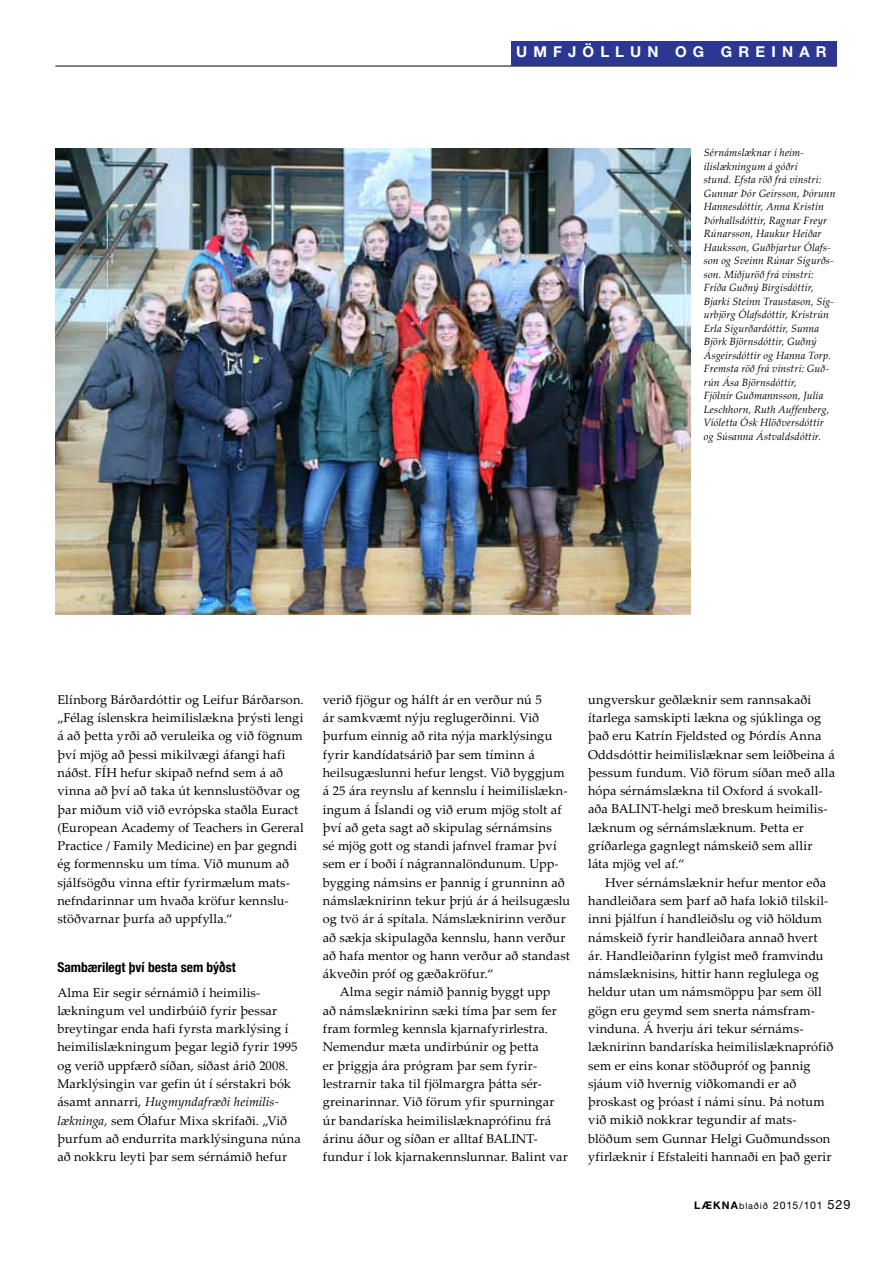
<style>
.page{position:relative;width:893px;height:1263px;background:#fff}
.page>*{position:absolute;margin:0;border:0;box-sizing:border-box;transform-origin:0 0}
.t1{font:700 15px "Helvetica Neue";letter-spacing:.41em;color:#fff}
.t2{font:700 condensed 13.5px "Helvetica Neue";color:#000}
.t3{font:12.75px/18.3px "Palatino Linotype";letter-spacing:.015em;color:#000}
.t4{font:italic 10.5px/13.5px "Palatino Linotype";letter-spacing:.01em;color:#000}
.t5{font:10.5px "Helvetica Neue";letter-spacing:.065em;color:#000}
.s1{font-style:italic}
.s2{font-weight:700}
.s3{font-size:9px}
.s4{font-size:12.75px}
</style>
<div class="page">
<hr style="left:55px;top:66px;width:782px;height:1px;background:#000">
<div style="left:512px;top:41px;width:325px;height:25px;background:#2c3791"></div>
<img style="left:56px;top:149px;width:634px;height:466px">
<p class="t1" style="left:516px;top:42px;width:312px">UMFJÖLLUN OG GREINAR</p>
<p class="t4" style="left:704px;top:145px;width:133px">Sérnámslæknar í heim&shy;ilislækningum á góðri<br>stund. Efsta röð frá vinstri:<br>Gunnar Þór Geirsson, Þórunn<br>Hannesdóttir, Anna Kristín<br>Þórhallsdóttir, Ragnar Freyr<br>Rúnarsson, Haukur Heiðar<br>Hauksson, Guðbjartur Ólafs&shy;son og Sveinn Rúnar Sigurðs&shy;son. Miðjuröð frá vinstri:<br>Fríða Guðný Birgisdóttir,<br>Bjarki Steinn Traustason, Sig&shy;urbjörg Ólafsdóttir, Kristrún<br>Erla Sigurðardóttir, Sunna<br>Björk Björnsdóttir, Guðný<br>Ásgeirsdóttir og Hanna Torp.<br>Fremsta röð frá vinstri: Guð&shy;rún Ása Björnsdóttir,<br>Fjölnir Guðmannsson, Julia<br>Leschhorn, Ruth Auffenberg,<br>Víóletta Ósk Hlöðversdóttir og Súsanna Ástvaldsdóttir.</p>
<p class="t3" style="left:57px;top:690px;width:248px">Elínborg Bárðardóttir og Leifur Bárðarson. „Félag íslenskra heimilislækna þrýsti lengi á að þetta yrði að veruleika og við fögnum því mjög að þessi mikilvægi áfangi hafi náðst. FÍH hefur skipað nefnd sem á að vinna að því að taka út kennslustöðvar og þar miðum við við evrópska staðla Euract (European Academy of Teachers in Gereral Practice / Family Medicine) en þar gegndi ég formennsku um tíma. Við munum að sjálfsögðu vinna eftir fyrirmælum mats&shy;nefndarinnar um hvaða kröfur kennslu&shy;stöðvarnar þurfa að uppfylla.“</p>
<p class="t2" style="left:57px;top:959px;width:180px">Sambærilegt því besta sem býðst</p>
<p class="t3" style="left:57px;top:982px;width:245px">Alma Eir segir sérnámið í heimilis&shy;lækningum vel undirbúið fyrir þessar breytingar enda hafi fyrsta marklýsing í heimilislækningum þegar legið fyrir 1995 og verið uppfærð síðan, síðast árið 2008.<br>Marklýsingin var gefin út í sérstakri bók ásamt annarri, <span class="s1">Hugmyndafræði heimilis&shy;lækninga,</span> sem Ólafur Mixa skrifaði. „Við þurfum að endurrita marklýsinguna núna að nokkru leyti þar sem sérnámið hefur</p>
<p class="t3" style="left:323px;top:690px;width:220px">verið fjögur og hálft ár en verður nú 5</p>
<p class="t3" style="left:323px;top:708px;width:218px">ár samkvæmt nýju reglugerðinni. Við</p>
<p class="t3" style="left:323px;top:726px;width:231px">þurfum einnig að rita nýja marklýsingu</p>
<p class="t3" style="left:323px;top:745px;width:214px">fyrir kandídatsárið þar sem tíminn á</p>
<p class="t3" style="left:323px;top:763px;width:243px">heilsugæslunni hefur lengst. Við byggjum</p>
<p class="t3" style="left:323px;top:781px;width:246px">á 25 ára reynslu af kennslu í heimilislækn-</p>
<p class="t3" style="left:323px;top:799px;width:240px">ingum á Íslandi og við erum mjög stolt af</p>
<p class="t3" style="left:323px;top:818px;width:231px">því að geta sagt að skipulag sérnámsins</p>
<p class="t3" style="left:323px;top:836px;width:235px">sé mjög gott og standi jafnvel framar því</p>
<p class="t3" style="left:323px;top:854px;width:238px">sem er í boði í nágrannalöndunum. Upp-</p>
<p class="t3" style="left:323px;top:873px;width:243px">bygging námsins er þannig í grunninn að</p>
<p class="t3" style="left:323px;top:891px;width:249px">námslæknirinn tekur þrjú ár á heilsugæslu</p>
<p class="t3" style="left:323px;top:909px;width:244px">og tvö ár á spítala. Námslæknirinn verður</p>
<p class="t3" style="left:323px;top:927px;width:244px">að sækja skipulagða kennslu, hann verður</p>
<p class="t3" style="left:323px;top:946px;width:249px">að hafa mentor og hann verður að standast</p>
<p class="t3" style="left:323px;top:964px;width:172px">ákveðin próf og gæðakröfur.“</p>
<p class="t3" style="left:340px;top:982px;width:212px">Alma segir námið þannig byggt upp</p>
<p class="t3" style="left:323px;top:1001px;width:236px">að námslæknirinn sæki tíma þar sem fer</p>
<p class="t3" style="left:323px;top:1019px;width:227px">fram formleg kennsla kjarnafyrirlestra.</p>
<p class="t3" style="left:323px;top:1037px;width:218px">Nemendur mæta undirbúnir og þetta</p>
<p class="t3" style="left:323px;top:1056px;width:216px">er þriggja ára prógram þar sem fyrir-</p>
<p class="t3" style="left:323px;top:1074px;width:221px">lestrarnir taka til fjölmargra þátta sér-</p>
<p class="t3" style="left:323px;top:1092px;width:233px">greinarinnar. Við förum yfir spurningar</p>
<p class="t3" style="left:323px;top:1110px;width:230px">úr bandaríska heimilislæknaprófinu frá</p>
<p class="t3" style="left:323px;top:1129px;width:216px">árinu áður og síðan er alltaf BALINT-</p>
<p class="t3" style="left:323px;top:1147px;width:246px">fundur í lok kjarnakennslunnar. Balint var</p>
<p class="t3" style="left:588px;top:690px;width:248px">ungverskur geðlæknir sem rannsakaði ítarlega samskipti lækna og sjúklinga og það eru Katrín Fjeldsted og Þórdís Anna Oddsdóttir heimilislæknar sem leiðbeina á þessum fundum. Við förum síðan með alla hópa sérnámslækna til Oxford á svokall&shy;aða BALINT-helgi með breskum heimilis&shy;læknum og sérnámslæknum. Þetta er gríðarlega gagnlegt námskeið sem allir láta mjög vel af.“</p>
<p class="t3" style="left:588px;top:873px;width:247px;text-indent:17px">Hver sérnámslæknir hefur mentor eða handleiðara sem þarf að hafa lokið tilskil&shy;inni þjálfun í handleiðslu og við höldum námskeið fyrir handleiðara annað hvert ár. Handleiðarinn fylgist með framvindu námslæknisins, hittir hann reglulega og heldur utan um námsmöppu þar sem öll gögn eru geymd sem snerta námsfram&shy;vinduna. Á hverju ári tekur sérnáms&shy;læknirinn bandaríska heimilislæknaprófið sem er eins konar stöðupróf og þannig sjáum við hvernig viðkomandi er að þroskast og þróast í námi sínu. Þá notum við mikið nokkrar tegundir af mats&shy;blöðum sem Gunnar Helgi Guðmundsson yfirlæknir í Efstaleiti hannaði en það gerir</p>
<p class="t5" style="left:694px;top:1199px;width:158px"><span class="s2">LÆKNA</span><span class="s3">blaðið</span> 2015/101 <span class="s4">529</span></p>
</div>
